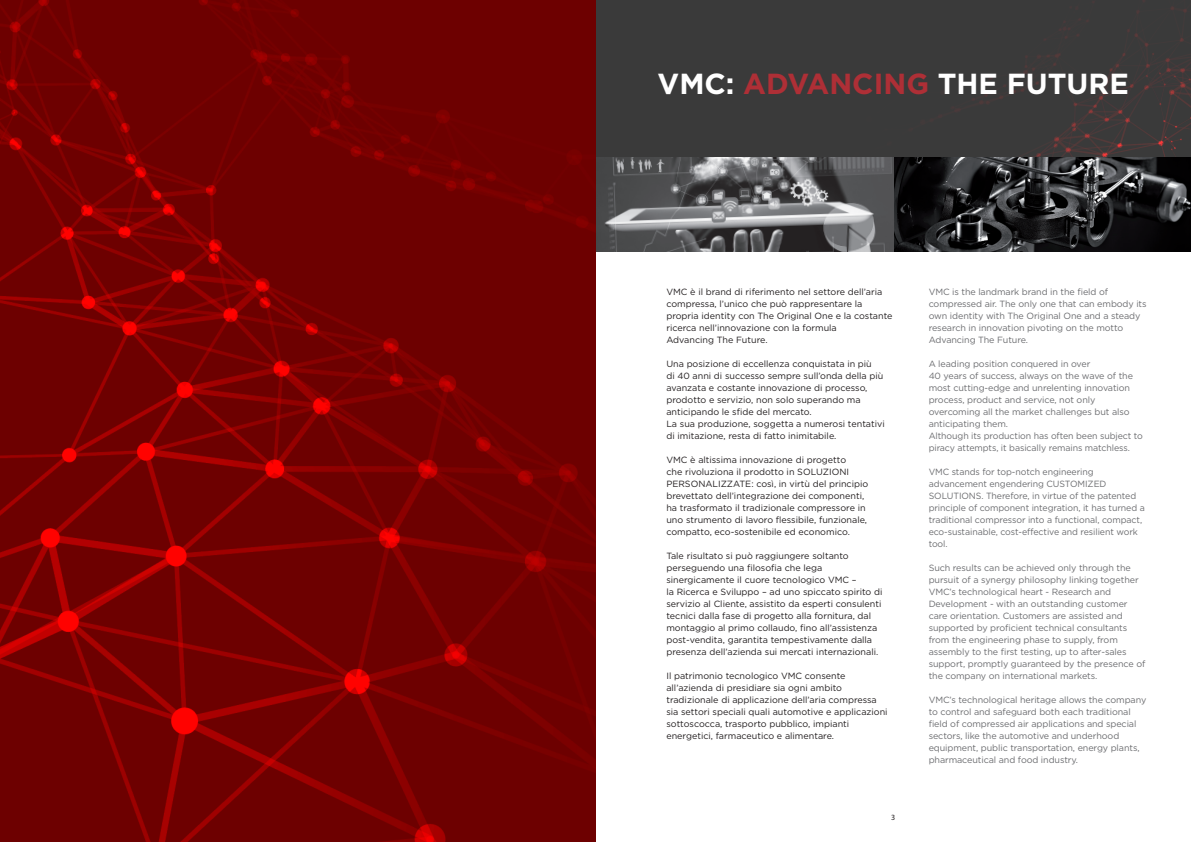
<style>
.page{position:relative;width:1191px;height:842px;background:#fff}
.page>*{position:absolute;margin:0;border:0;box-sizing:border-box;transform-origin:0 0}
.t1{font:700 29px "Gotham";color:#fff}
.t2{font:9px/12px "Gotham";letter-spacing:-.01em;color:#6c6d70}
.t3{font:9px/12px "Gotham";color:#231f20}
.t4{font:8px "Myriad Pro";color:#231f20}
.s1{color:#ae2f36}
</style>
<div class="page">
<div style="left:595px;top:0;width:596px;height:158px;background:#3a3a3a"></div>
<img style="left:595px;top:158px;width:596px;height:93px">
<img style="left:0;top:0;width:595px;height:842px">
<p class="t1" style="left:657px;top:65px;width:473px">VMC: <span class="s1">ADVANCING</span> THE FUTURE</p>
<p class="t3" style="left:666px;top:286px;width:228px">VMC è il brand di riferimento nel settore dell’aria compressa, l’unico che può rappresentare la propria identity con The Original One e la costante ricerca nell’innovazione con la formula<br>Advancing The Future.</p>
<p class="t3" style="left:666px;top:358px;width:207px">Una posizione di eccellenza conquistata in più</p>
<p class="t3" style="left:666px;top:370px;width:220px">di 40 anni di successo sempre sull’onda della più avanzata e costante innovazione di processo, prodotto e servizio, non solo superando ma anticipando le sfide del mercato.<br>La sua produzione, soggetta a numerosi tentativi di imitazione, resta di fatto inimitabile.</p>
<p class="t3" style="left:666px;top:454px;width:203px">VMC è altissima innovazione di progetto<br>che rivoluziona il prodotto in SOLUZIONI PERSONALIZZATE: così, in virtù del principio brevettato dell’integrazione dei componenti, ha trasformato il tradizionale compressore in uno strumento di lavoro flessibile, funzionale, compatto, eco-sostenibile ed economico.</p>
<p class="t3" style="left:666px;top:550px;width:217px">Tale risultato si può raggiungere soltanto perseguendo una filosofia che lega sinergicamente il cuore tecnologico VMC –<br>la Ricerca e Sviluppo – ad uno spiccato spirito di servizio al Cliente, assistito da esperti consulenti tecnici dalla fase di progetto alla fornitura, dal montaggio al primo collaudo, fino all’assistenza post-vendita, garantita tempestivamente dalla presenza dell’azienda sui mercati internazionali.</p>
<p class="t3" style="left:666px;top:670px;width:223px">Il patrimonio tecnologico VMC consente all’azienda di presidiare sia ogni ambito tradizionale di applicazione dell’aria compressa sia settori speciali quali automotive e applicazioni sottoscocca, trasporto pubblico, impianti energetici, farmaceutico e alimentare.</p>
<p class="t4" style="left:891px;top:812px;width:6px">3</p>
<p class="t2" style="left:928px;top:286px;width:219px">VMC is the landmark brand in the field of compressed air. The only one that can embody its own identity with The Original One and a steady research in innovation pivoting on the motto</p>
<p class="t2" style="left:928px;top:334px;width:101px">Advancing The Future.</p>
<p class="t2" style="left:928px;top:358px;width:163px">A leading position conquered in over</p>
<p class="t2" style="left:928px;top:370px;width:206px">40 years of success, always on the wave of the most cutting-edge and unrelenting innovation process, product and service, not only overcoming all the market challenges but also anticipating them.</p>
<p class="t2" style="left:928px;top:430px;width:216px">Although its production has often been subject to piracy attempts, it basically remains matchless.</p>
<p class="t2" style="left:928px;top:466px;width:218px">VMC stands for top-notch engineering advancement engendering CUSTOMIZED SOLUTIONS. Therefore, in virtue of the patented principle of component integration, it has turned a traditional compressor into a functional, compact, eco-sustainable, cost-effective and resilient work tool.</p>
<p class="t2" style="left:928px;top:562px;width:218px">Such results can be achieved only through the pursuit of a synergy philosophy linking together VMC’s technological heart - Research and Development - with an outstanding customer care orientation. Customers are assisted and supported by proficient technical consultants from the engineering phase to supply, from assembly to the first testing, up to after-sales support, promptly guaranteed by the presence of the company on international markets.</p>
<p class="t2" style="left:928px;top:694px;width:219px">VMC’s technological heritage allows the company to control and safeguard both each traditional field of compressed air applications and special sectors, like the automotive and underhood equipment, public transportation, energy plants, pharmaceutical and food industry.</p>
</div>
